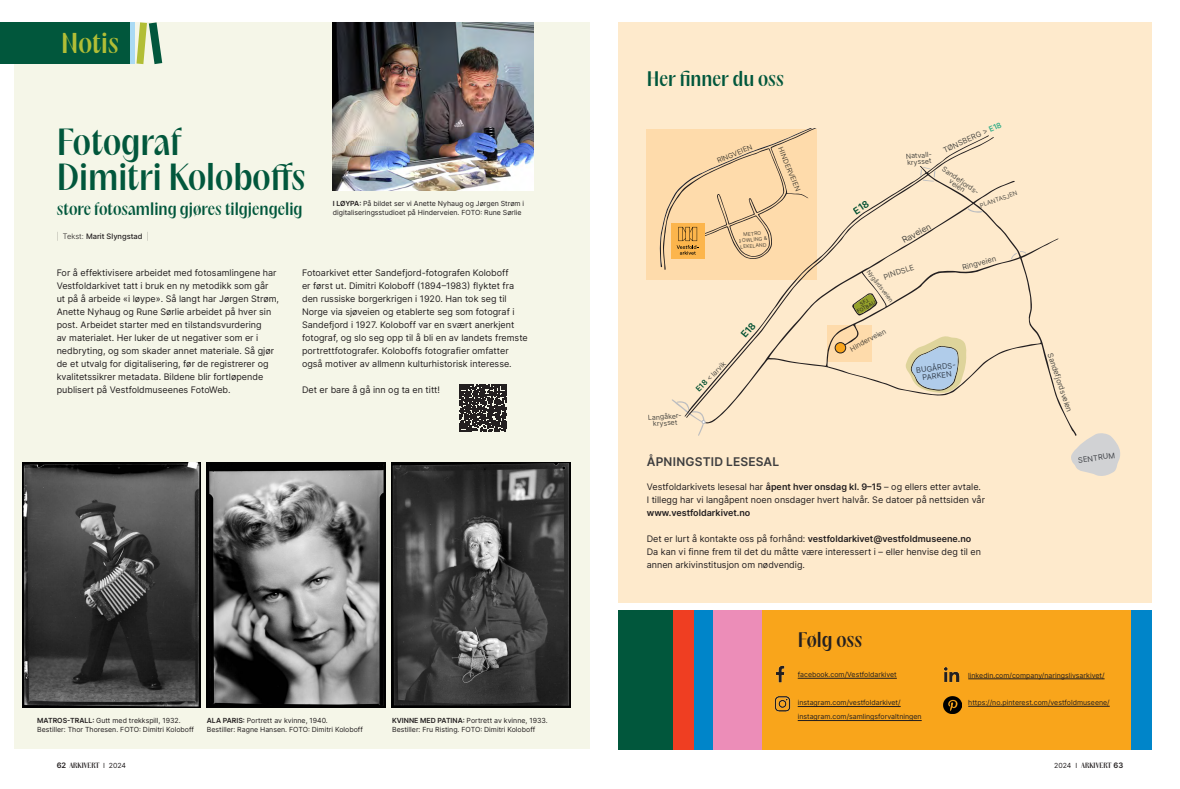
<style>
.page{position:relative;width:1180px;height:789px;background:#fff}
.page>*{position:absolute;margin:0;border:0;box-sizing:border-box;transform-origin:0 0}
.Heading_lowercase{font:600 34.2px "PP Acma";color:#01573c}
.t1{font:600 26px "PP Acma";color:#b2be36}
.Heading_lowercase-2{font:600 19.1px "PP Acma";color:#01573c}
.Heading_lowercase-3{font:600 19.1px "PP Acma";color:#231f20}
.Heading_lowercase-4{font:600 16px "PP Acma";color:#01573c}
.Brødtekst{font:600 12px "Inter";letter-spacing:.01em;color:#3e3e3f}
.Brødtekst-2{font:9px/13px "Inter";color:#231f20}
.Brødtekst-3{font:600 9px "Inter";color:#231f20}
.Bildetekst{font:600 9px "Inter";color:#231f20}
.t2{font:8.5px "Inter";color:#4d5156}
.t3{font:7.5px/7.9px "Inter";color:#4d5156;text-align:center}
.Heading_lowercase-5{font:500 7.5px "Inter";color:#231f20}
.Bildetekst-2{font:7px/9px "Inter";color:#231f20}
.t4{font:7px/6.3px "Inter";color:#4d5156;text-align:center}
.t5{font:600 7px "PP Acma";letter-spacing:.005em;color:#231f20}
.t6{font:6px "Inter";color:#4d5156}
.t7{font:5px/6px "Inter";color:#4d5156;text-align:center}
.t8{font:5px "Inter";color:#231f20}
.s1{font-weight:100}
.s2{font-weight:300}
.s3{font-weight:600}
.s4{font-weight:600;font-size:7.5px;color:#01573c}
.s5{font-weight:600;color:#36beab}
.s6{font-weight:400}
.s7{font-family:"Inter";font-size:7.5px}
.s8{font-family:"Inter";font-weight:400}
</style>
<div class="page">
<div style="left:14px;top:22px;width:576px;height:726px;background:#f5f6e8"></div>
<div style="left:712px;top:609px;width:50px;height:139px;background:#ec8db8"></div>
<div style="left:1130px;top:609px;width:21px;height:139px;background:#0085c9"></div>
<div style="left:691px;top:609px;width:21px;height:139px;background:#0085c9"></div>
<div style="left:673px;top:609px;width:21px;height:139px;background:#ef3e22"></div>
<div style="left:618px;top:609px;width:55px;height:139px;background:#01573c"></div>
<div style="left:762px;top:609px;width:368px;height:139px;background:#f9a51b"></div>
<div style="left:618px;top:23px;width:533px;height:579px;background:#feeacc"></div>
<img style="left:333px;top:23px;width:200px;height:167px">
<img style="left:22px;top:462px;width:179px;height:245px">
<img style="left:207px;top:462px;width:178px;height:245px">
<img style="left:391px;top:462px;width:179px;height:245px">
<svg style="left:459px;top:384px;width:47px;height:47px"></svg>
<div style="left:646px;top:129px;width:171px;height:150px;background:#fedbab"></div>
<svg style="left:684px;top:135px;width:391px;height:297px"></svg>
<svg style="left:920px;top:167px;width:15px;height:14px"></svg>
<svg style="left:967px;top:208px;width:15px;height:5px"></svg>
<svg style="left:1010px;top:251px;width:16px;height:8px"></svg>
<svg style="left:905px;top:336px;width:61px;height:56px"></svg>
<svg style="left:1071px;top:432px;width:49px;height:44px"></svg>
<svg style="left:851px;top:293px;width:26px;height:22px"></svg>
<svg style="left:659px;top:128px;width:158px;height:142px"></svg>
<svg style="left:672px;top:399px;width:33px;height:37px"></svg>
<div style="left:835px;top:342px;width:10px;height:11px;background:#f9a51b;border-radius:50%"></div>
<div style="left:834px;top:342px;width:12px;height:11px;border:1px solid #231f20;border-radius:50%"></div>
<hr style="left:797px;top:705px;width:103px;height:1px;background:#231f20">
<hr style="left:797px;top:719px;width:124px;height:1px;background:#231f20">
<hr style="left:797px;top:677px;width:99px;height:1px;background:#231f20">
<hr style="left:968px;top:678px;width:136px;height:1px;background:#231f20">
<hr style="left:968px;top:705px;width:141px;height:1px;background:#231f20">
<img style="left:776px;top:665px;width:9px;height:18px">
<img style="left:944px;top:667px;width:16px;height:16px">
<img style="left:943px;top:696px;width:18px;height:17px">
<img style="left:774px;top:696px;width:25px;height:16px">
<div style="left:0;top:22px;width:130px;height:42px;background:#01573c"></div>
<div style="left:130px;top:22px;width:5px;height:42px;background:#aadaf4"></div>
<svg style="left:136px;top:22px;width:26px;height:42px"></svg>
<svg style="left:853px;top:200px;width:16px;height:14px"></svg>
<svg style="left:740px;top:321px;width:16px;height:17px"></svg>
<p class="t1" style="left:61px;top:27px;width:59px">Notis</p>
<p class="Heading_lowercase" style="left:57px;top:120px;width:126px">Fotograf</p>
<p class="Heading_lowercase" style="left:57px;top:155px;width:250px">Dimitri Koloboffs</p>
<p class="Heading_lowercase-4" style="left:57px;top:198px;width:247px">store fotosamling gjøres tilgjengelig</p>
<p class="Heading_lowercase-5" style="left:57px;top:231px;width:93px"><span class="s1">|</span> <span class="s2">Tekst:</span> Marit Slyngstad <span class="s1">|</span></p>
<p class="Bildetekst-2" style="left:333px;top:198px;width:193px"><span class="s3">I LØYPA:</span> På bildet ser vi Anette Nyhaug og Jørgen Strøm i digitaliseringsstudioet på Hinderveien. FOTO: Rune Sørlie</p>
<p class="Brødtekst-2" style="left:57px;top:266px;width:224px">For å effektivisere arbeidet med fotosamlingene har Vestfoldarkivet tatt i bruk en ny metodikk som går ut på å arbeide «i løype». Så langt har Jørgen Strøm, Anette Nyhaug og Rune Sørlie arbeidet på hver sin post. Arbeidet starter med en tilstandsvurdering<br>av materialet. Her luker de ut negativer som er i nedbryting, og som skader annet materiale. Så gjør de et utvalg for digitalisering, før de registrerer og kvalitetssikrer metadata. Bildene blir fortløpende publisert på Vestfoldmuseenes FotoWeb.</p>
<p class="Brødtekst-2" style="left:302px;top:266px;width:227px">Fotoarkivet etter Sandefjord-fotografen Koloboff<br>er først ut. Dimitri Koloboff (1894–1983) flyktet fra den russiske borgerkrigen i 1920. Han tok seg til Norge via sjøveien og etablerte seg som fotograf i Sandefjord i 1927. Koloboff var en svært anerkjent fotograf, og slo seg opp til å bli en av landets fremste portrettfotografer. Koloboffs fotografier omfatter også motiver av allmenn kulturhistorisk interesse.</p>
<p class="Brødtekst-2" style="left:302px;top:383px;width:139px">Det er bare å gå inn og ta en titt!</p>
<p class="Bildetekst-2" style="left:37px;top:715px;width:158px"><span class="s3">MATROS-TRALL:</span> Gutt med trekkspill, 1932.<br>Bestiller: Thor Thoresen. FOTO: Dimitri Koloboff</p>
<p class="Bildetekst-2" style="left:207px;top:715px;width:158px"><span class="s3">ALA PARIS:</span> Portrett av kvinne, 1940.<br>Bestiller: Ragne Hansen. FOTO: Dimitri Koloboff</p>
<p class="Bildetekst-2" style="left:392px;top:715px;width:157px"><span class="s3">KVINNE MED PATINA:</span> Portrett av kvinne, 1933.<br>Bestiller: Fru Risting. FOTO: Dimitri Koloboff</p>
<p class="Heading_lowercase-2" style="left:646px;top:66px;width:139px">Her finner du oss</p>
<p class="t4" style="left:716px;top:158px;width:39px;rotate:-23deg">RINGVEIEN</p>
<p class="t4" style="left:783px;top:146px;width:48px;rotate:68deg">HINDERVEIEN</p>
<p class="t7" style="left:737px;top:232px;width:30px;rotate:-5deg">METRO<br>BOWLING &amp;<br>LEKELAND</p>
<p class="t4" style="left:647px;top:414px;width:35px;rotate:-4deg">Langåker&shy;krysset</p>
<p class="t4" style="left:694px;top:388px;width:41px;rotate:-46deg"><span class="s4">E18</span> &lt; larvik</p>
<p class="t4" style="left:905px;top:153px;width:28px;text-align:left;rotate:-4deg">Natvall&shy;krysset</p>
<p class="t2" style="left:899px;top:235px;width:33px;rotate:-28deg">Raveien</p>
<p class="t3" style="left:882px;top:273px;width:33px;rotate:-19deg">PINDSLE</p>
<p class="t6" style="left:871px;top:268px;width:40px;rotate:52deg">Nygårdsveien</p>
<p class="t8" style="left:858px;top:301px;width:11px;rotate:-28deg">SFJ.</p>
<p class="t8" style="left:855px;top:308px;width:24px;rotate:-28deg">FOTBALL</p>
<p class="t4" style="left:848px;top:346px;width:41px;rotate:-28deg">Hinderveien</p>
<p class="t3" style="left:941px;top:147px;width:65px;rotate:-25deg">TØNSBERG &gt; <span class="s5">E18</span></p>
<p class="t6" style="left:978px;top:201px;width:41px;rotate:-19deg">PLANTASJEN</p>
<p class="t4" style="left:944px;top:166px;width:45px;line-height:6px;rotate:34deg">Sandefjords&shy;veien</p>
<p class="t3" style="left:961px;top:263px;width:36px;rotate:-15deg">Ringveien</p>
<p class="t3" style="left:915px;top:366px;width:45px;rotate:-8deg">BUGÅRDS-<br>PARKEN</p>
<p class="Brødtekst" style="left:646px;top:452px;width:134px">ÅPNINGSTID LESESAL</p>
<p class="Brødtekst-2" style="left:646px;top:480px;width:336px">Vestfoldarkivets lesesal har <span class="s3">åpent hver onsdag kl. 9–15</span> – og ellers etter avtale.</p>
<p class="Brødtekst-2" style="left:646px;top:493px;width:340px">I tillegg har vi langåpent noen onsdager hvert halvår. Se datoer på nettsiden vår</p>
<p class="Bildetekst" style="left:646px;top:506px;width:105px">www.vestfoldarkivet.no</p>
<p class="Brødtekst-3" style="left:646px;top:532px;width:326px"><span class="s6">Det er lurt å kontakte oss på forhånd:</span> vestfoldarkivet@vestfoldmuseene.no</p>
<p class="Brødtekst-2" style="left:646px;top:545px;width:336px">Da kan vi finne frem til det du måtte være interessert i – eller henvise deg til en annen arkivinstitusjon om nødvendig.</p>
<p class="Heading_lowercase-3" style="left:797px;top:627px;width:66px">Følg oss</p>
<p class="t3" style="left:1053px;top:352px;width:63px;rotate:71deg">Sandefjordsveien</p>
<p class="t3" style="left:1077px;top:456px;width:39px;rotate:-8deg">SENTRUM</p>
<p class="Bildetekst-2" style="left:797px;top:669px;width:101px">facebook.com/Vestfoldarkivet</p>
<p class="Bildetekst-2" style="left:968px;top:670px;width:138px">linkedin.com/company/naringslivsarkivet/</p>
<p class="Bildetekst-2" style="left:968px;top:697px;width:143px">https://no.pinterest.com/vestfoldmuseene/</p>
<p class="Bildetekst-2" style="left:797px;top:697px;width:104px">instagram.com/vestfoldarkivet/</p>
<p class="Bildetekst-2" style="left:797px;top:711px;width:125px">instagram.com/samlingsforvaltningen</p>
<p class="t5" style="left:57px;top:760px;width:71px"><span class="s7">62</span> ARKIVERT <span class="s8">I 2024</span></p>
<p class="t5" style="left:1054px;top:760px;width:70px"><span class="s8">2024 I</span> ARKIVERT <span class="s7">63</span></p>
</div>
